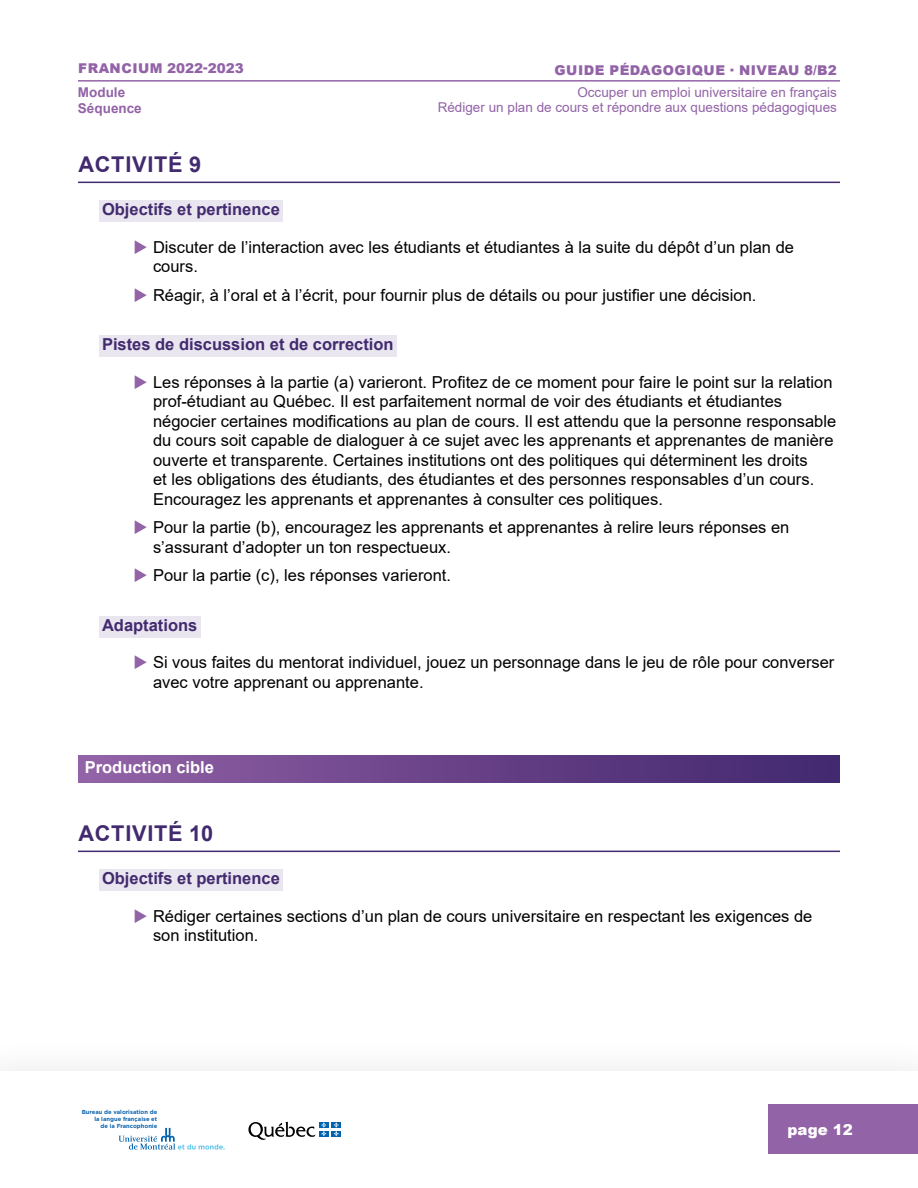
<style>
.page{position:relative;width:918px;height:1188px;background:#fff}
.page>*{position:absolute;margin:0;border:0;box-sizing:border-box;transform-origin:0 0}
.t1{font:700 21.75px "Arial";letter-spacing:.035em;color:#422a6f}
.t2{font:16.5px/19.5px "Arial";color:#000}
.t3{font:700 16.5px "Arial";color:#422a6f}
.t4{font:700 16.5px "Arial";color:#fff}
.t5{font:900 15px "Arial";color:#fff}
.t6{font:13.5px "Arial";color:#9263a7}
.t7{font:900 13.5px "Arial";letter-spacing:.035em;color:#9263a7}
.t8{font:700 13.5px "Arial";color:#9263a7}
.t9{font:700 5.85px/6.8px "Gotham";color:#0f65af;text-align:right}
.s1{color:#9263a7}
</style>
<div class="page">
<div style="left:768px;top:1105px;width:150px;height:49px;background:#9263a7"></div>
<hr style="left:78px;top:80px;width:228px;height:2px;background:#9263a7">
<hr style="left:306px;top:80px;width:534px;height:2px;background:#9263a7">
<hr style="left:78px;top:182px;width:762px;height:1px;background:#422a6f">
<div style="left:99px;top:200px;width:184px;height:22px;background:#e9e6f0"></div>
<div style="left:99px;top:335px;width:298px;height:22px;background:#e9e6f0"></div>
<div style="left:99px;top:616px;width:101px;height:21px;background:#e9e6f0"></div>
<div style="left:78px;top:755px;width:762px;height:28px;background:linear-gradient(to right,#9261a5,#40266d)"></div>
<hr style="left:78px;top:851px;width:762px;height:1px;background:#422a6f">
<div style="left:99px;top:869px;width:184px;height:22px;background:#e9e6f0"></div>
<div style="left:319px;top:1122px;width:10px;height:6px;background:#0063af"></div>
<div style="left:331px;top:1122px;width:10px;height:6px;background:#0063af"></div>
<div style="left:319px;top:1131px;width:10px;height:6px;background:#0063af"></div>
<svg style="left:248px;top:1122px;width:78px;height:18px"></svg>
<div style="left:331px;top:1131px;width:10px;height:6px;background:#0063af"></div>
<svg style="left:334px;top:1122px;width:5px;height:14px"></svg>
<svg style="left:119px;top:1128px;width:106px;height:22px"></svg>
<p class="t7" style="left:78px;top:59px;width:167px">FRANCIUM 2022-2023</p>
<p class="t7" style="left:555px;top:60px;width:284px">GUIDE PÉDAGOGIQUE · NIVEAU 8/B2</p>
<p class="t8" style="left:78px;top:82px;width:49px">Module</p>
<p class="t6" style="left:577px;top:83px;width:261px">Occuper un emploi universitaire en français</p>
<p class="t8" style="left:78px;top:99px;width:65px">Séquence</p>
<p class="t6" style="left:438px;top:98px;width:401px">Rédiger un plan de cours et répondre aux questions pédagogiques</p>
<h1 class="t1" style="left:78px;top:149px;width:124px">ACTIVITÉ 9</h1>
<p class="t3" style="left:102px;top:198px;width:179px">Objectifs et pertinence</p>
<p class="t2" style="left:153px;top:237px;width:643px;text-indent:-20px"><span class="s1">◆</span> Discuter de l’interaction avec les étudiants et étudiantes à la suite du dépôt d’un plan de cours.</p>
<p class="t2" style="left:134px;top:285px;width:624px"><span class="s1">◆</span> Réagir, à l’oral et à l’écrit, pour fournir plus de détails ou pour justifier une décision.</p>
<p class="t3" style="left:102px;top:333px;width:293px">Pistes de discussion et de correction</p>
<p class="t2" style="left:153px;top:372px;width:685px;text-indent:-20px"><span class="s1">◆</span> Les réponses à la partie (a) varieront. Profitez de ce moment pour faire le point sur la relation prof-étudiant au Québec. Il est parfaitement normal de voir des étudiants et étudiantes négocier certaines modifications au plan de cours. Il est attendu que la personne responsable du cours soit capable de dialoguer à ce sujet avec les apprenants et apprenantes de manière ouverte et transparente. Certaines institutions ont des politiques qui déterminent les droits<br>et les obligations des étudiants, des étudiantes et des personnes responsables d’un cours.<br>Encouragez les apprenants et apprenantes à consulter ces politiques.</p>
<p class="t2" style="left:153px;top:518px;width:638px;text-indent:-20px"><span class="s1">◆</span> Pour la partie (b), encouragez les apprenants et apprenantes à relire leurs réponses en s’assurant d’adopter un ton respectueux.</p>
<p class="t2" style="left:134px;top:566px;width:319px"><span class="s1">◆</span> Pour la partie (c), les réponses varieront.</p>
<p class="t3" style="left:102px;top:613px;width:97px">Adaptations</p>
<p class="t2" style="left:153px;top:653px;width:683px;text-indent:-20px"><span class="s1">◆</span> Si vous faites du mentorat individuel, jouez un personnage dans le jeu de rôle pour converser avec votre apprenant ou apprenante.</p>
<p class="t4" style="left:85px;top:756px;width:131px">Production cible</p>
<h1 class="t1" style="left:78px;top:818px;width:137px">ACTIVITÉ 10</h1>
<p class="t3" style="left:102px;top:867px;width:179px">Objectifs et pertinence</p>
<p class="t2" style="left:153px;top:906px;width:661px;text-indent:-20px"><span class="s1">◆</span> Rédiger certaines sections d’un plan de cours universitaire en respectant les exigences de son institution.</p>
<p class="t9" style="left:82px;top:1109px;width:77px">Bureau de valorisation de la langue française et<br>de la Francophonie</p>
<p class="t5" style="left:788px;top:1119px;width:67px">page 12</p>
</div>
